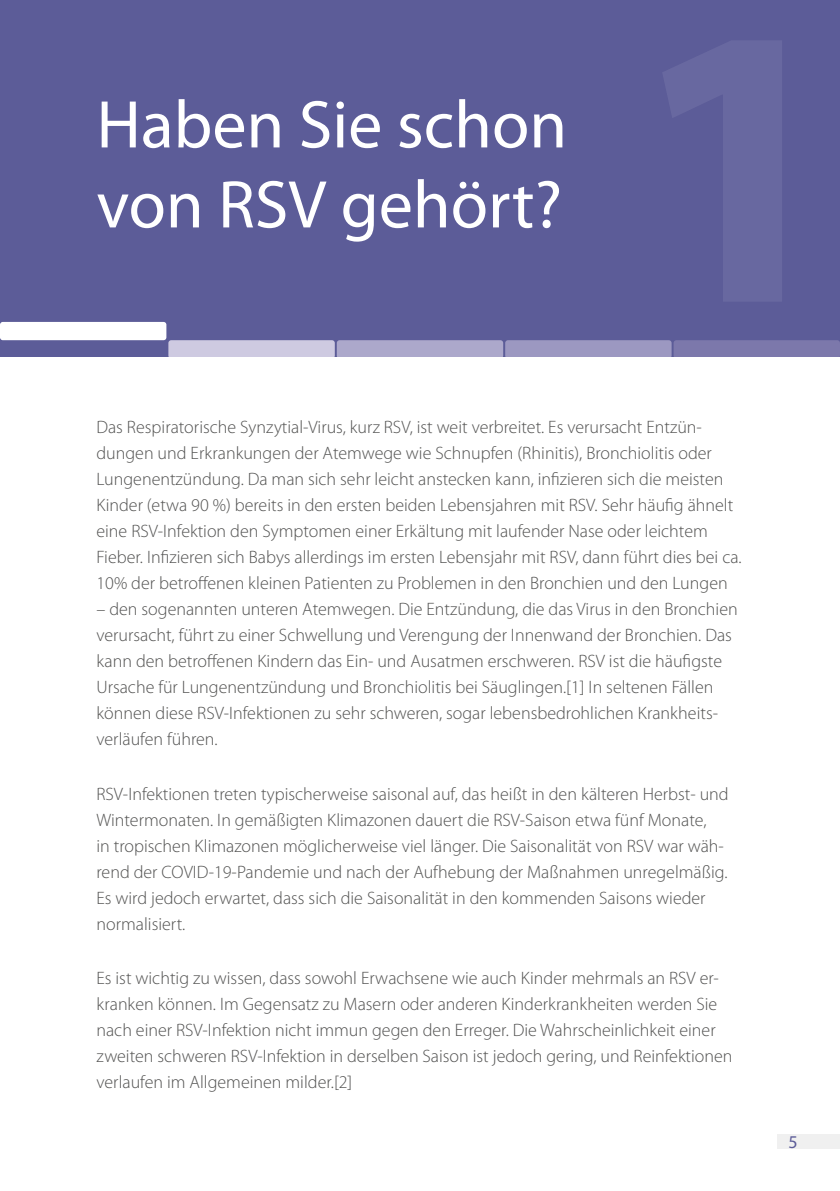
<style>
.page{position:relative;width:840px;height:1191px;background:#fff}
.page>*{position:absolute;margin:0;border:0;box-sizing:border-box;transform-origin:0 0}
.t1{font:68px/80px "Myriad Pro";color:#fff}
.t2{font:300 18px/26px "Myriad Pro";color:#525251}
.t3{font:18px "Myriad Pro";color:#5c5c98}
</style>
<div class="page">
<div style="left:777px;top:1134px;width:62px;height:15px;background:#f0f0f0"></div>
<div style="left:0;top:0;width:839px;height:357px;background:#5c5c98"></div>
<div style="left:0;top:322px;width:166px;height:18px;background:#fff;border-radius:3px"></div>
<div style="left:168px;top:340px;width:166px;height:18px;background:#cecae1;border-radius:3px"></div>
<div style="left:336px;top:340px;width:167px;height:18px;background:#aca8cb;border-radius:3px"></div>
<div style="left:505px;top:340px;width:166px;height:18px;background:#9c98c1;border-radius:3px"></div>
<div style="left:673px;top:340px;width:166px;height:18px;background:#7c78ab;border-radius:3px"></div>
<div style="left:0;top:357px;width:839px;height:24px;background:#fff"></div>
<h1 class="t1" style="left:96px;top:84px;width:472px">Haben Sie schon von RSV gehört?</h1>
<p class="t2" style="left:96px;top:414px;width:646px">Das Respiratorische Synzytial-Virus, kurz RSV, ist weit verbreitet. Es verursacht Entzün&shy;dungen und Erkrankungen der Atemwege wie Schnupfen (Rhinitis), Bronchiolitis oder Lungenentzündung. Da man sich sehr leicht anstecken kann, infizieren sich die meisten Kinder (etwa 90 %) bereits in den ersten beiden Lebensjahren mit RSV. Sehr häufig ähnelt eine RSV-Infektion den Symptomen einer Erkältung mit laufender Nase oder leichtem Fieber. Infizieren sich Babys allerdings im ersten Lebensjahr mit RSV, dann führt dies bei ca.<br>10% der betroffenen kleinen Patienten zu Problemen in den Bronchien und den Lungen</p>
<p class="t2" style="left:96px;top:596px;width:642px">– den sogenannten unteren Atemwegen. Die Entzündung, die das Virus in den Bronchien verursacht, führt zu einer Schwellung und Verengung der Innenwand der Bronchien. Das kann den betroffenen Kindern das Ein- und Ausatmen erschweren. RSV ist die häufigste Ursache für Lungenentzündung und Bronchiolitis bei Säuglingen.[1] In seltenen Fällen können diese RSV-Infektionen zu sehr schweren, sogar lebensbedrohlichen Krankheits&shy;verläufen führen.</p>
<p class="t2" style="left:96px;top:781px;width:633px">RSV-Infektionen treten typischerweise saisonal auf, das heißt in den kälteren Herbst- und Wintermonaten. In gemäßigten Klimazonen dauert die RSV-Saison etwa fünf Monate,<br>in tropischen Klimazonen möglicherweise viel länger. Die Saisonalität von RSV war wäh&shy;rend der COVID-19-Pandemie und nach der Aufhebung der Maßnahmen unregelmäßig.<br>Es wird jedoch erwartet, dass sich die Saisonalität in den kommenden Saisons wieder normalisiert.</p>
<p class="t2" style="left:96px;top:965px;width:637px">Es ist wichtig zu wissen, dass sowohl Erwachsene wie auch Kinder mehrmals an RSV er&shy;kranken können. Im Gegensatz zu Masern oder anderen Kinderkrankheiten werden Sie nach einer RSV-Infektion nicht immun gegen den Erreger. Die Wahrscheinlichkeit einer zweiten schweren RSV-Infektion in derselben Saison ist jedoch gering, und Reinfektionen verlaufen im Allgemeinen milder.[2]</p>
<p class="t3" style="left:788px;top:1130px;width:11px">5</p>
</div>
